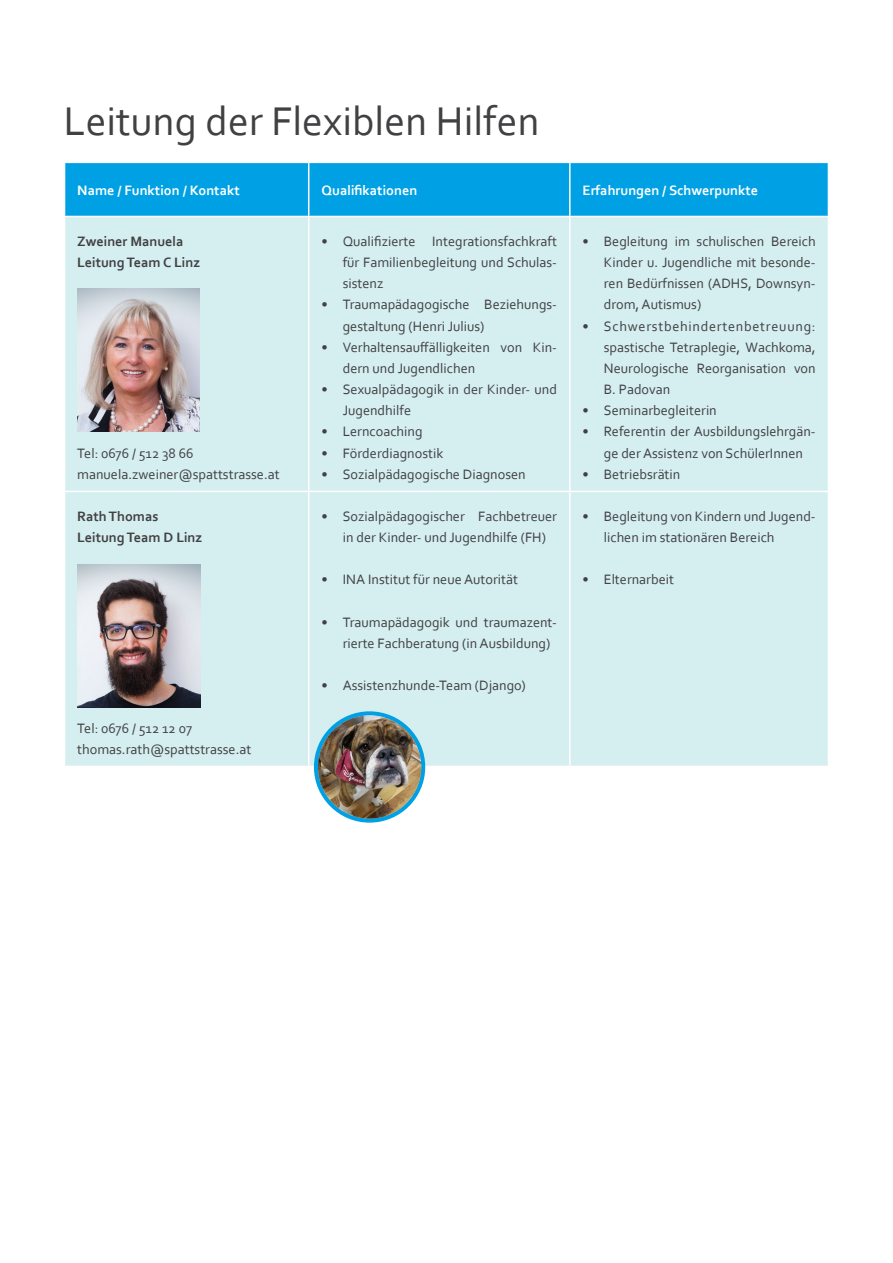
<style>
.page{position:relative;width:893px;height:1263px;background:#fff}
.page>*{position:absolute;margin:0;border:0;box-sizing:border-box;transform-origin:0 0}
.Titel_links{font:42px "Corbel";color:#414042}
.Fliesstext{font:14.25px/21.1px "Corbel";color:#414042}
.t1{font:700 14.25px "Corbel";color:#fff}
.Fliesstext-2{font:700 14.25px "Corbel";color:#414042}
</style>
<div class="page">
<div style="left:65px;top:163px;width:763px;height:53px;background:#00a1e4"></div>
<div style="left:65px;top:217px;width:763px;height:549px;background:#d5eef0"></div>
<hr style="left:308px;top:163px;width:1px;height:53px;background:#fff">
<hr style="left:569px;top:163px;width:2px;height:53px;background:#fff">
<hr style="left:308px;top:217px;width:1px;height:274px;background:#fff">
<hr style="left:569px;top:217px;width:2px;height:274px;background:#fff">
<hr style="left:64px;top:491px;width:245px;height:1px;background:#fff">
<hr style="left:309px;top:491px;width:261px;height:1px;background:#fff">
<hr style="left:308px;top:492px;width:1px;height:274px;background:#fff">
<hr style="left:570px;top:491px;width:259px;height:1px;background:#fff">
<hr style="left:569px;top:492px;width:2px;height:274px;background:#fff">
<img style="left:78px;top:288px;width:121px;height:144px">
<img style="left:77px;top:564px;width:124px;height:143px">
<svg style="left:314px;top:711px;width:111px;height:112px"></svg>
<img style="left:318px;top:715px;width:103px;height:104px;border-radius:52px">
<p class="Titel_links" style="left:64px;top:95px;width:477px">Leitung der Flexiblen Hilfen</p>
<p class="t1" style="left:77px;top:181px;width:164px">Name / Funktion / Kontakt</p>
<p class="t1" style="left:321px;top:181px;width:97px">Qualifikationen</p>
<p class="t1" style="left:583px;top:181px;width:177px">Erfahrungen / Schwerpunkte</p>
<p class="Fliesstext-2" style="left:77px;top:232px;width:108px">Zweiner Manuela</p>
<p class="Fliesstext-2" style="left:77px;top:254px;width:124px">Leitung Team C Linz</p>
<p class="Fliesstext" style="left:343px;top:230px;width:216px;text-align:justify;text-indent:-21px">• Qualifizierte Integrationsfachkraft für Familienbegleitung und Schulas&shy;sistenz</p>
<p class="Fliesstext" style="left:343px;top:294px;width:216px;text-indent:-21px">• Traumapädagogische Beziehungs&shy;gestaltung (Henri Julius)</p>
<p class="Fliesstext" style="left:343px;top:336px;width:216px;text-indent:-21px">• Verhaltensauffälligkeiten von Kin&shy;dern und Jugendlichen</p>
<p class="Fliesstext" style="left:343px;top:378px;width:216px;text-indent:-21px">• Sexualpädagogik in der Kinder- und<br>Jugendhilfe</p>
<p class="Fliesstext" style="left:321px;top:421px;width:103px">• Lerncoaching</p>
<p class="Fliesstext" style="left:321px;top:442px;width:123px">• Förderdiagnostik</p>
<p class="Fliesstext" style="left:321px;top:463px;width:206px">• Sozialpädagogische Diagnosen</p>
<p class="Fliesstext" style="left:604px;top:230px;width:213px;text-align:justify;text-indent:-21px">• Begleitung im schulischen Bereich Kinder u. Jugendliche mit besonde&shy;ren Bedürfnissen (ADHS, Downsyn&shy;drom, Autismus)</p>
<p class="Fliesstext" style="left:604px;top:315px;width:213px;text-align:justify;text-indent:-21px">• Schwerstbehindertenbetreuung: spastische Tetraplegie, Wachkoma, Neurologische Reorganisation von B. Padovan</p>
<p class="Fliesstext" style="left:583px;top:400px;width:136px">• Seminarbegleiterin</p>
<p class="Fliesstext" style="left:604px;top:421px;width:213px;text-indent:-21px">• Referentin der Ausbildungslehrgän&shy;ge der Assistenz von SchülerInnen</p>
<p class="Fliesstext" style="left:583px;top:463px;width:99px">• Betriebsrätin</p>
<p class="Fliesstext" style="left:77px;top:442px;width:118px">Tel: 0676 / 512 38 66</p>
<p class="Fliesstext" style="left:77px;top:463px;width:204px">manuela.zweiner@spattstrasse.at</p>
<p class="Fliesstext-2" style="left:77px;top:507px;width:83px">Rath Thomas</p>
<p class="Fliesstext-2" style="left:77px;top:528px;width:126px">Leitung Team D Linz</p>
<p class="Fliesstext" style="left:77px;top:717px;width:116px">Tel: 0676 / 512 12 07</p>
<p class="Fliesstext" style="left:77px;top:738px;width:176px">thomas.rath@spattstrasse.at</p>
<p class="Fliesstext" style="left:343px;top:505px;width:216px;text-indent:-21px">• Sozialpädagogischer Fachbetreuer in der Kinder- und Jugendhilfe (FH)</p>
<p class="Fliesstext" style="left:321px;top:569px;width:198px">• INA Institut für neue Autorität</p>
<p class="Fliesstext" style="left:343px;top:611px;width:216px;text-indent:-21px">• Traumapädagogik und traumazent&shy;rierte Fachberatung (in Ausbildung)</p>
<p class="Fliesstext" style="left:321px;top:674px;width:206px">• Assistenzhunde-Team (Django)</p>
<p class="Fliesstext" style="left:604px;top:505px;width:213px;text-indent:-21px">• Begleitung von Kindern und Jugend&shy;lichen im stationären Bereich</p>
<p class="Fliesstext" style="left:583px;top:569px;width:93px">• Elternarbeit</p>
</div>
